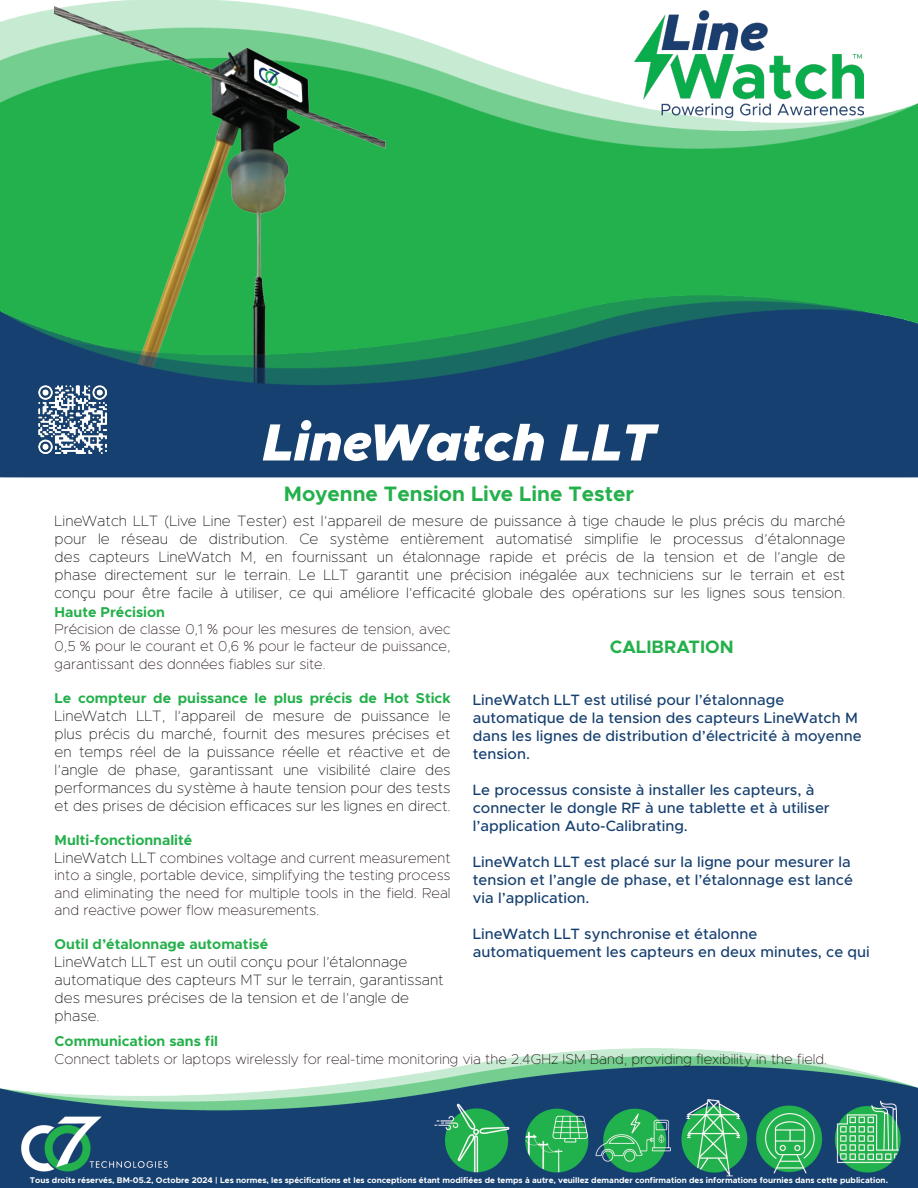
<style>
.page{position:relative;width:918px;height:1188px;background:#fff}
.page>*{position:absolute;margin:0;border:0;box-sizing:border-box;transform-origin:0 0}
.t1{font:italic 900 52.5px "Metropolis";color:#fff}
.t2{font:700 21px "Metropolis";color:#24b04b}
.t3{font:700 18px "Metropolis";color:#24b04b}
.t4{font:100 15px/18px "Metropolis";color:#040503;text-align:justify}
.t5{font:500 15px/18px "Metropolis";color:#143e6f}
.t6{font:100 14.4px/17.2px "Metropolis";color:#19090b;text-align:justify}
.t7{font:700 14.4px "Metropolis";color:#24b04b}
.t8{font:700 8.25px "Metropolis";color:#fff}
.s1{font-size:15px;color:#040503}
</style>
<div class="page">
<img style="left:0;top:6px;width:918px;height:290px">
<img style="left:55px;top:0;width:356px;height:296px">
<img style="left:0;top:296px;width:918px;height:181px">
<img style="left:0;top:1049px;width:918px;height:139px">
<img style="left:635px;top:10px;width:228px;height:107px">
<img style="left:35px;top:383px;width:72px;height:71px">
<p class="t1" style="left:262px;top:409px;width:395px">LineWatch LLT</p>
<p class="t2" style="left:284px;top:480px;width:352px">Moyenne Tension Live Line Tester</p>
<p class="t4" style="left:55px;top:512px;width:792px">LineWatch LLT (Live Line Tester) est l’appareil de mesure de puissance à tige chaude le plus précis du marché pour le réseau de distribution. Ce système entièrement automatisé simplifie le processus d’étalonnage des capteurs LineWatch M, en fournissant un étalonnage rapide et précis de la tension et de l’angle de phase directement sur le terrain. Le LLT garantit une précision inégalée aux techniciens sur le terrain et est conçu pour être facile à utiliser, ce qui améliore l’efficacité globale des opérations sur les lignes sous tension.</p>
<p class="t7" style="left:55px;top:603px;width:112px">Haute Précision</p>
<p class="t6" style="left:55px;top:620px;width:397px">Précision de classe 0,1 % pour les mesures de tension, avec 0,5 % pour le courant et 0,6 % pour le facteur de puissance, garantissant des données fiables sur site.</p>
<p class="t7" style="left:55px;top:689px;width:397px">Le compteur de puissance le plus précis de Hot Stick</p>
<p class="t4" style="left:55px;top:707px;width:397px">LineWatch LLT, l’appareil de mesure de puissance le plus précis du marché, fournit des mesures précises et en temps réel de la puissance réelle et réactive et de l’angle de phase, garantissant une visibilité claire des performances du système à haute tension pour des tests et des prises de décision efficaces sur les lignes en direct.</p>
<p class="t7" style="left:55px;top:831px;width:139px">Multi-fonctionnalité</p>
<p class="t6" style="left:55px;top:850px;width:397px"><span class="s1">LineWatch LLT</span> combines voltage and current measurement into a single, portable device, simplifying the testing process and eliminating the need for multiple tools in the field. Real and reactive power flow measurements.</p>
<p class="t7" style="left:55px;top:935px;width:215px">Outil d’étalonnage automatisé</p>
<p class="t4" style="left:55px;top:953px;width:391px;text-align:left">LineWatch LLT est un outil conçu pour l’étalonnage automatique des capteurs MT sur le terrain, garantissant des mesures précises de la tension et de l’angle de phase.</p>
<p class="t3" style="left:610px;top:635px;width:125px">CALIBRATION</p>
<p class="t5" style="left:473px;top:691px;width:390px">LineWatch LLT est utilisé pour l’étalonnage automatique de la tension des capteurs LineWatch M dans les lignes de distribution d’électricité à moyenne tension.</p>
<p class="t5" style="left:473px;top:781px;width:358px">Le processus consiste à installer les capteurs, à connecter le dongle RF à une tablette et à utiliser l’application Auto-Calibrating.</p>
<p class="t5" style="left:473px;top:853px;width:382px">LineWatch LLT est placé sur la ligne pour mesurer la tension et l’angle de phase, et l’étalonnage est lancé via l’application.</p>
<p class="t5" style="left:473px;top:925px;width:399px">LineWatch LLT synchronise et étalonne automatiquement les capteurs en deux minutes, ce qui</p>
<p class="t7" style="left:55px;top:1032px;width:165px">Communication sans fil</p>
<p class="t6" style="left:55px;top:1050px;width:774px">Connect tablets or laptops wirelessly for real-time monitoring via the 2.4GHz ISM Band, providing flexibility in the field.</p>
<p class="t8" style="left:30px;top:1175px;width:860px">Tous droits réservés, BM-05.2, Octobre 2024 | Les normes, les spécifications et les conceptions étant modifiées de temps à autre, veuillez demander confirmation des informations fournies dans cette publication.</p>
</div>
